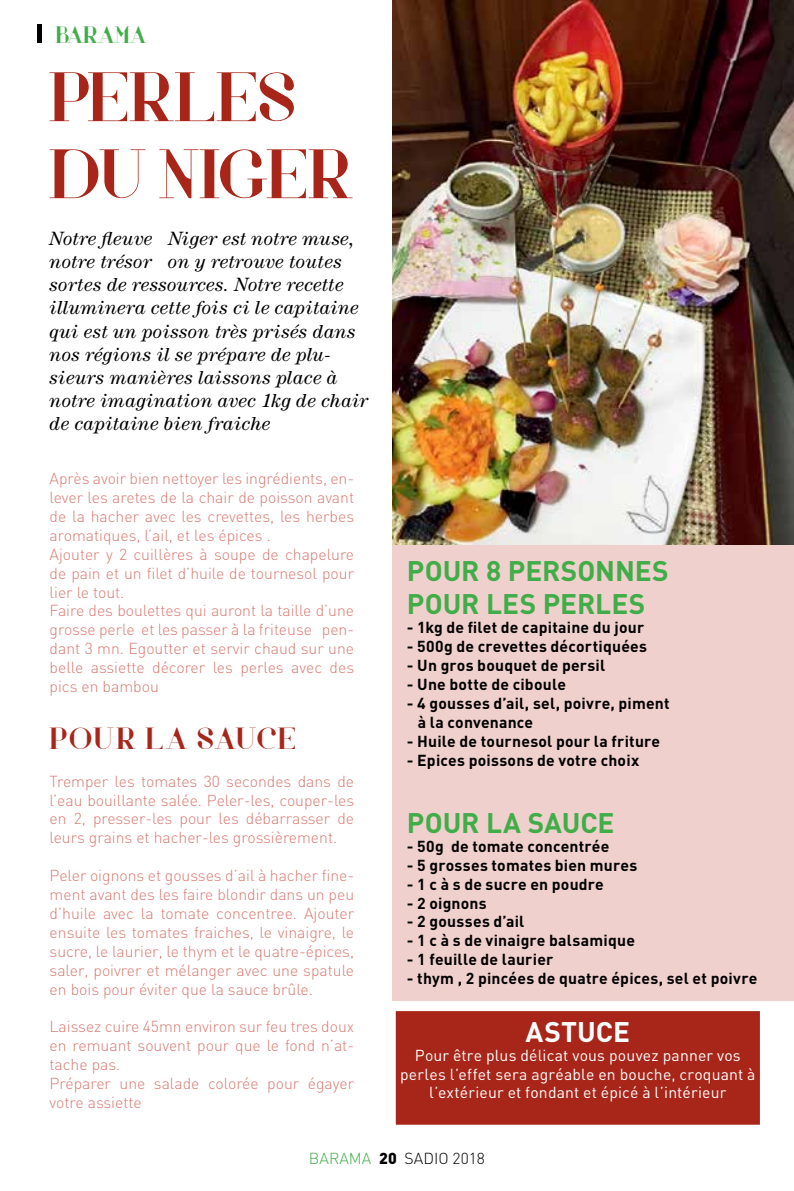
<style>
.page{position:relative;width:794px;height:1191px;background:#fff}
.page>*{position:absolute;margin:0;border:0;box-sizing:border-box;transform-origin:0 0}
.t1{font:71.75px/77px "Voor";color:#a82619}
.t2{font:31.5px "Voor";letter-spacing:.04em;color:#a82619}
.t3{font:700 28px/33.6px "DIN";letter-spacing:-.005em;color:#41ad49}
.t4{font:700 28px "DIN";color:#fff}
.t5{font:24.5px "Voor";color:#41ad49}
.t6{font:italic 19.25px/23.1px "Century";letter-spacing:.01em;color:#000}
.t7{font:300 15.75px/18.9px "DIN";color:#d77a70}
.t8{font:700 15.75px/18.9px "DIN";letter-spacing:.015em;color:#000}
.t9{font:15.75px/18.9px "DIN";letter-spacing:.01em;color:#fff;text-align:center}
.t10{font:300 15.75px "DIN";color:#000}
.t11{font:300 15.75px "DIN";color:#41ad49}
.s1{color:#41ad49}
.s2{font-weight:900}
</style>
<div class="page">
<div style="left:37px;top:25px;width:5px;height:18px;background:#000"></div>
<img style="left:392px;top:0;width:402px;height:545px">
<div style="left:395px;top:1010px;width:366px;height:115px;background:#a82619"></div>
<div style="left:394px;top:1009px;width:367px;height:117px;border:2px solid #fff"></div>
<div style="left:392px;top:545px;width:402px;height:455px;background:#f0d0cd"></div>
<h3 class="t5" style="left:55px;top:21px;width:92px">BARAMA</h3>
<h1 class="t1" style="left:50px;top:59px;width:150px">PERLES<br>DU NIGER</h1>
<p class="t6" style="left:50px;top:227px;width:321px">Notre fleuve Niger est notre muse, notre trésor on y retrouve toutes sortes de ressources. Notre recette illuminera cette fois ci le capitaine qui est un poisson très prisés dans nos régions il se prépare de plu&shy;sieurs manières laissons place à notre imagination avec 1kg de chair de capitaine bien fraiche</p>
<p class="t7" style="left:50px;top:469px;width:306px">Après avoir bien nettoyer les ingrédients, en&shy;lever les aretes de la chair de poisson avant de la hacher avec les crevettes, les herbes aromatiques, l’ail, et les épices .<br>Ajouter y 2 cuillères à soupe de chapelure de pain et un filet d’huile de tournesol pour lier le tout.<br>Faire des boulettes qui auront la taille d’une grosse perle et les passer à la friteuse pen&shy;dant 3 mn. Egoutter et servir chaud sur une belle assiette décorer les perles avec des pics en bambou</p>
<h2 class="t2" style="left:50px;top:719px;width:248px">POUR LA SAUCE</h2>
<p class="t7" style="left:50px;top:771px;width:306px;text-align:justify">Tremper les tomates 30 secondes dans de l’eau bouillante salée. Peler-les, couper-les en 2, presser-les pour les débarrasser de leurs grains et hacher-les grossièrement.</p>
<p class="t7" style="left:50px;top:866px;width:306px;text-align:justify">Peler oignons et gousses d’ail à hacher fine&shy;ment avant des les faire blondir dans un peu d’huile avec la tomate concentree. Ajouter ensuite les tomates fraiches, le vinaigre, le sucre, le laurier, le thym et le quatre-épices, saler, poivrer et mélanger avec une spatule en bois pour éviter que la sauce brûle.</p>
<p class="t7" style="left:50px;top:1017px;width:306px">Laissez cuire 45mn environ sur feu tres doux en remuant souvent pour que le fond n’at&shy;tache pas.<br>Préparer une salade colorée pour égayer votre assiette</p>
<h3 class="t3" style="left:407px;top:552px;width:263px">Pour 8 personnes<br>Pour les perles</h3>
<p class="t8" style="left:407px;top:617px;width:239px">- 1kg de filet de capitaine du jour</p>
<p class="t8" style="left:407px;top:636px;width:242px">- 500g de crevettes décortiquées</p>
<p class="t8" style="left:407px;top:655px;width:200px">- Un gros bouquet de persil</p>
<p class="t8" style="left:407px;top:674px;width:161px">- Une botte de ciboule</p>
<p class="t8" style="left:418px;top:693px;width:253px;text-indent:-11px">- 4 gousses d’ail, sel, poivre, piment à la convenance</p>
<p class="t8" style="left:407px;top:731px;width:255px">- H uile de tournesol pour la friture</p>
<p class="t8" style="left:407px;top:750px;width:234px">- Epices poissons de votre choix</p>
<h3 class="t3" style="left:407px;top:804px;width:209px">Pour la sauce</h3>
<p class="t8" style="left:407px;top:836px;width:204px">- 50g de tomate concentrée</p>
<p class="t8" style="left:407px;top:855px;width:232px">- 5 grosses tomates bien mures</p>
<p class="t8" style="left:407px;top:873px;width:198px">- 1 c à s de sucre en poudre</p>
<p class="t8" style="left:407px;top:892px;width:81px">- 2 oignons</p>
<p class="t8" style="left:407px;top:911px;width:119px">- 2 gousses d’ail</p>
<p class="t8" style="left:407px;top:930px;width:229px">- 1 c à s de vinaigre balsamique</p>
<p class="t8" style="left:407px;top:949px;width:148px">- 1 feuille de laurier</p>
<p class="t8" style="left:407px;top:968px;width:352px">- thym , 2 pincées de quatre épices, sel et poivre</p>
<h3 class="t4" style="left:525px;top:1013px;width:16px">ASTUCE</h3>
<p class="t9" style="left:400px;top:1045px;width:357px">Pour être plus délicat vous pouvez panner vos perles l’effet sera agréable en bouche, croquant à l’extérieur et fondant et épicé à l’intérieur</p>
<p class="t11" style="left:309px;top:1149px;width:11px">BARA</p>
<p class="t10" style="left:349px;top:1149px;width:138px"><span class="s1">MA</span> <span class="s2">20</span> sadio 2018</p>
</div>
